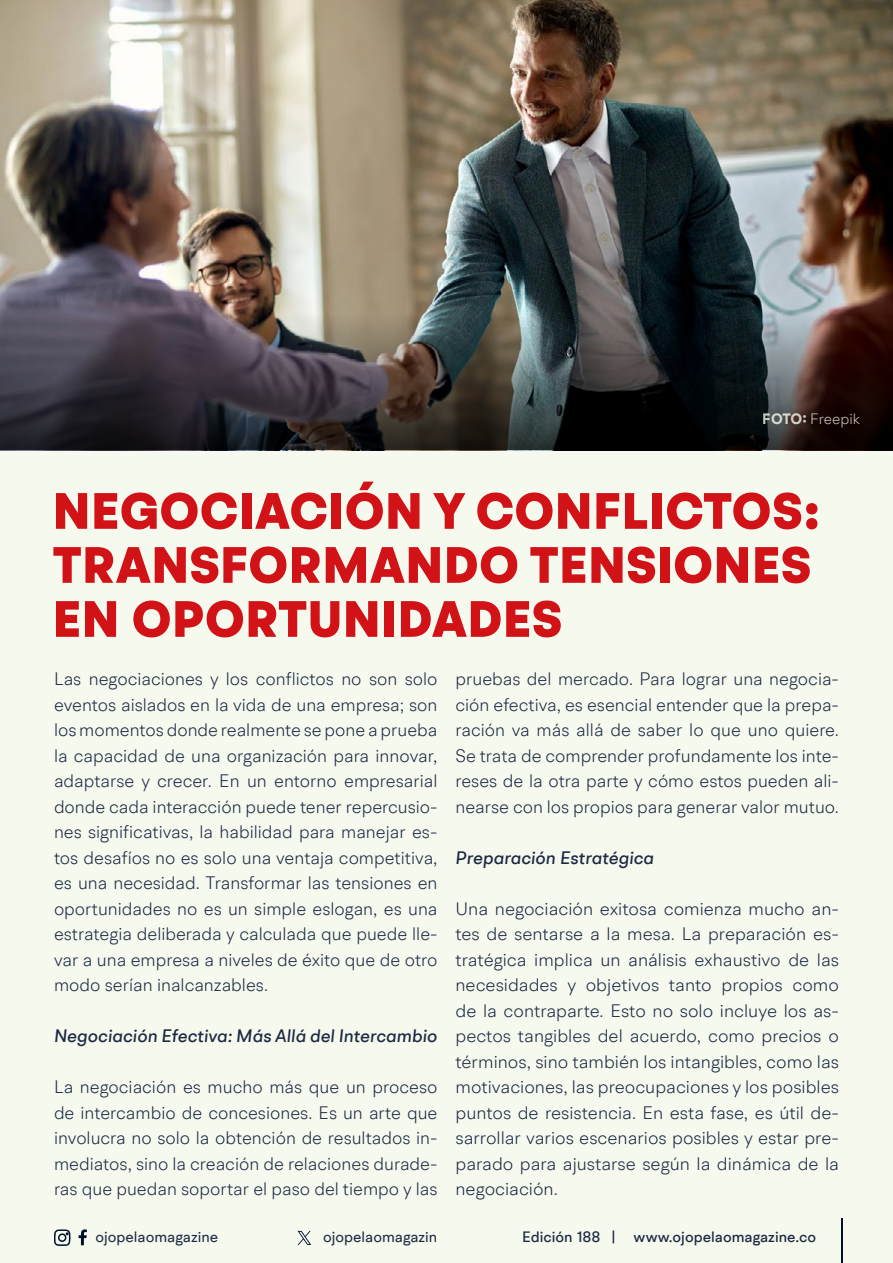
<style>
.page{position:relative;width:893px;height:1263px;background:#f6f9ee}
.page>*{position:absolute;margin:0;border:0;box-sizing:border-box;transform-origin:0 0}
.t1{font:900 51px/54px "BR Hendrix";letter-spacing:.01em;color:#d11217}
.t2{font:300 18px/25.5px "BR Hendrix";color:#1b2943;text-align:justify}
.t3{font:italic 500 18px "BR Hendrix";color:#1b2943}
.t4{font:500 15px "BR Hendrix";color:#1b2943}
.t5{font:15px "BR Hendrix";color:#1b2943}
.t6{font:300 15px "BR Hendrix";color:#f5faed}
.s1{font-weight:700}
</style>
<div class="page">
<svg style="left:79px;top:1229px;width:8px;height:16px"></svg>
<svg style="left:54px;top:1229px;width:17px;height:17px"></svg>
<hr style="left:841px;top:1219px;width:1px;height:44px;background:#000f2b">
<svg style="left:298px;top:1231px;width:13px;height:14px"></svg>
<img style="left:0;top:0;width:893px;height:314px">
<img style="left:0;top:314px;width:893px;height:136px">
<p class="t6" style="left:763px;top:409px;width:99px"><span class="s1">FOTO:</span> Freepik</p>
<h1 class="t1" style="left:53px;top:485px;width:768px">NEGOCIACIÓN Y CONFLICTOS:<br>TRANSFORMANDO TENSIONES<br>EN OPORTUNIDADES</h1>
<p class="t2" style="left:54px;top:666px;width:385px">Las negociaciones y los conflictos no son solo eventos aislados en la vida de una empresa; son los momentos donde realmente se pone a prueba la capacidad de una organización para innovar, adaptarse y crecer. En un entorno empresarial donde cada interacción puede tener repercusio&shy;nes significativas, la habilidad para manejar es&shy;tos desafíos no es solo una ventaja competitiva, es una necesidad. Transformar las tensiones en oportunidades no es un simple eslogan, es una estrategia deliberada y calculada que puede lle&shy;var a una empresa a niveles de éxito que de otro modo serían inalcanzables.</p>
<p class="t3" style="left:54px;top:1025px;width:385px">Negociación Efectiva: Más Allá del Intercambio</p>
<p class="t2" style="left:54px;top:1074px;width:385px">La negociación es mucho más que un proceso de intercambio de concesiones. Es un arte que involucra no solo la obtención de resultados in&shy;mediatos, sino la creación de relaciones durade&shy;ras que puedan soportar el paso del tiempo y las</p>
<p class="t2" style="left:455px;top:666px;width:385px">pruebas del mercado. Para lograr una negocia&shy;ción efectiva, es esencial entender que la prepa&shy;ración va más allá de saber lo que uno quiere.<br>Se trata de comprender profundamente los inte&shy;reses de la otra parte y cómo estos pueden ali&shy;nearse con los propios para generar valor mutuo.</p>
<p class="t3" style="left:455px;top:846px;width:200px">Preparación Estratégica</p>
<p class="t2" style="left:455px;top:895px;width:385px">Una negociación exitosa comienza mucho an&shy;tes de sentarse a la mesa. La preparación es&shy;tratégica implica un análisis exhaustivo de las necesidades y objetivos tanto propios como de la contraparte. Esto no solo incluye los as&shy;pectos tangibles del acuerdo, como precios o términos, sino también los intangibles, como las motivaciones, las preocupaciones y los posibles puntos de resistencia. En esta fase, es útil de&shy;sarrollar varios escenarios posibles y estar pre&shy;parado para ajustarse según la dinámica de la negociación.</p>
<p class="t5" style="left:96px;top:1227px;width:124px">ojopelaomagazine</p>
<p class="t5" style="left:323px;top:1227px;width:116px">ojopelaomagazin</p>
<p class="t4" style="left:522px;top:1227px;width:295px">Edición 188 | www.ojopelaomagazine.co</p>
</div>
